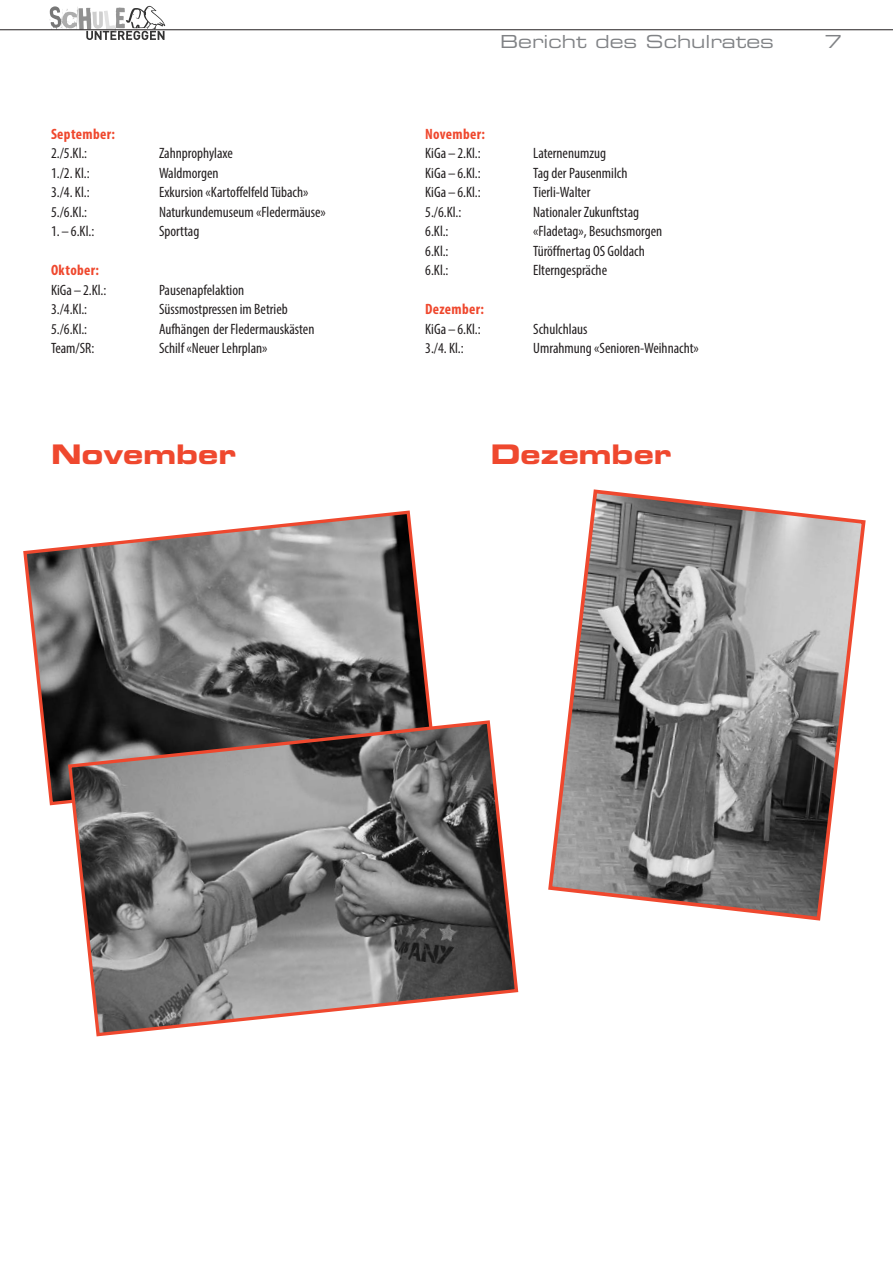
<style>
.page{position:relative;width:893px;height:1263px;background:#fff}
.page>*{position:absolute;margin:0;border:0;box-sizing:border-box;transform-origin:0 0}
.t1{font:27px "Eurostile Bold Extended Two";letter-spacing:.005em;color:#ef482e}
.t2{font:18px "Eurostile Extended Two";color:#808285}
.t3{font:condensed 15px "Myriad Pro";color:#231f20}
.t4{font:700 condensed 15px "Myriad Pro";letter-spacing:.025em;color:#ef482e}
</style>
<div class="page">
<svg style="left:50px;top:6px;width:115px;height:34px"></svg>
<hr style="left:0;top:30px;width:893px;height:1px;background:#231f20">
<svg style="left:23px;top:510px;width:409px;height:296px"></svg>
<svg style="left:548px;top:489px;width:318px;height:432px"></svg>
<svg style="left:66px;top:718px;width:453px;height:319px;background:#868080"></svg>
<p class="t4" style="left:51px;top:124px;width:65px">September:</p>
<p class="t3" style="left:51px;top:144px;width:38px">2./5.Kl.:</p>
<p class="t3" style="left:159px;top:144px;width:75px">Zahnprophylaxe</p>
<p class="t3" style="left:51px;top:164px;width:40px">1./2. Kl.:</p>
<p class="t3" style="left:159px;top:164px;width:61px">Waldmorgen</p>
<p class="t3" style="left:51px;top:183px;width:40px">3./4. Kl.:</p>
<p class="t3" style="left:159px;top:183px;width:151px">Exkursion «Kartoffelfeld Tübach»</p>
<p class="t3" style="left:51px;top:203px;width:38px">5./6.Kl.:</p>
<p class="t3" style="left:159px;top:203px;width:168px">Naturkundemuseum «Fledermäuse»</p>
<p class="t3" style="left:51px;top:222px;width:45px">1. – 6.Kl.:</p>
<p class="t3" style="left:159px;top:222px;width:42px">Sporttag</p>
<p class="t4" style="left:51px;top:261px;width:50px">Oktober:</p>
<p class="t3" style="left:51px;top:281px;width:57px">KiGa –2.Kl.:</p>
<p class="t3" style="left:159px;top:281px;width:87px">Pausenapfelaktion</p>
<p class="t3" style="left:51px;top:300px;width:38px">3./4.Kl.:</p>
<p class="t3" style="left:159px;top:300px;width:130px">Süssmostpressen im Betrieb</p>
<p class="t3" style="left:51px;top:320px;width:38px">5./6.Kl.:</p>
<p class="t3" style="left:159px;top:320px;width:157px">Aufhängen der Fledermauskästen</p>
<p class="t3" style="left:51px;top:339px;width:45px">Team/SR:</p>
<p class="t3" style="left:159px;top:339px;width:110px">Schilf «Neuer Lehrplan»</p>
<p class="t2" style="left:500px;top:30px;width:275px">Bericht des Schulrates</p>
<p class="t2" style="left:825px;top:30px;width:19px">7</p>
<p class="t4" style="left:425px;top:124px;width:61px">November:</p>
<p class="t3" style="left:425px;top:144px;width:57px">KiGa–2.Kl.:</p>
<p class="t3" style="left:533px;top:144px;width:74px">Laternenumzug</p>
<p class="t3" style="left:425px;top:164px;width:57px">KiGa–6.Kl.:</p>
<p class="t3" style="left:533px;top:164px;width:96px">Tag der Pausenmilch</p>
<p class="t3" style="left:425px;top:183px;width:57px">KiGa–6.Kl.:</p>
<p class="t3" style="left:533px;top:183px;width:59px">Tierli-Walter</p>
<p class="t3" style="left:425px;top:203px;width:38px">5./6.Kl.:</p>
<p class="t3" style="left:533px;top:203px;width:107px">Nationaler Zukunftstag</p>
<p class="t3" style="left:425px;top:222px;width:25px">6.Kl.:</p>
<p class="t3" style="left:533px;top:222px;width:131px">«Fladetag», Besuchsmorgen</p>
<p class="t3" style="left:425px;top:242px;width:25px">6.Kl.:</p>
<p class="t3" style="left:533px;top:242px;width:113px">Türöffnertag OS Goldach</p>
<p class="t3" style="left:425px;top:261px;width:25px">6.Kl.:</p>
<p class="t3" style="left:533px;top:261px;width:75px">Elterngespräche</p>
<p class="t4" style="left:425px;top:300px;width:60px">Dezember:</p>
<p class="t3" style="left:425px;top:320px;width:57px">KiGa–6.Kl.:</p>
<p class="t3" style="left:533px;top:320px;width:56px">Schulchlaus</p>
<p class="t3" style="left:425px;top:339px;width:40px">3./4. Kl.:</p>
<p class="t3" style="left:533px;top:339px;width:167px">Umrahmung «Senioren-Weihnacht»</p>
<h1 class="t1" style="left:51px;top:435px;width:187px">November</h1>
<h1 class="t1" style="left:490px;top:435px;width:183px">Dezember</h1>
</div>
